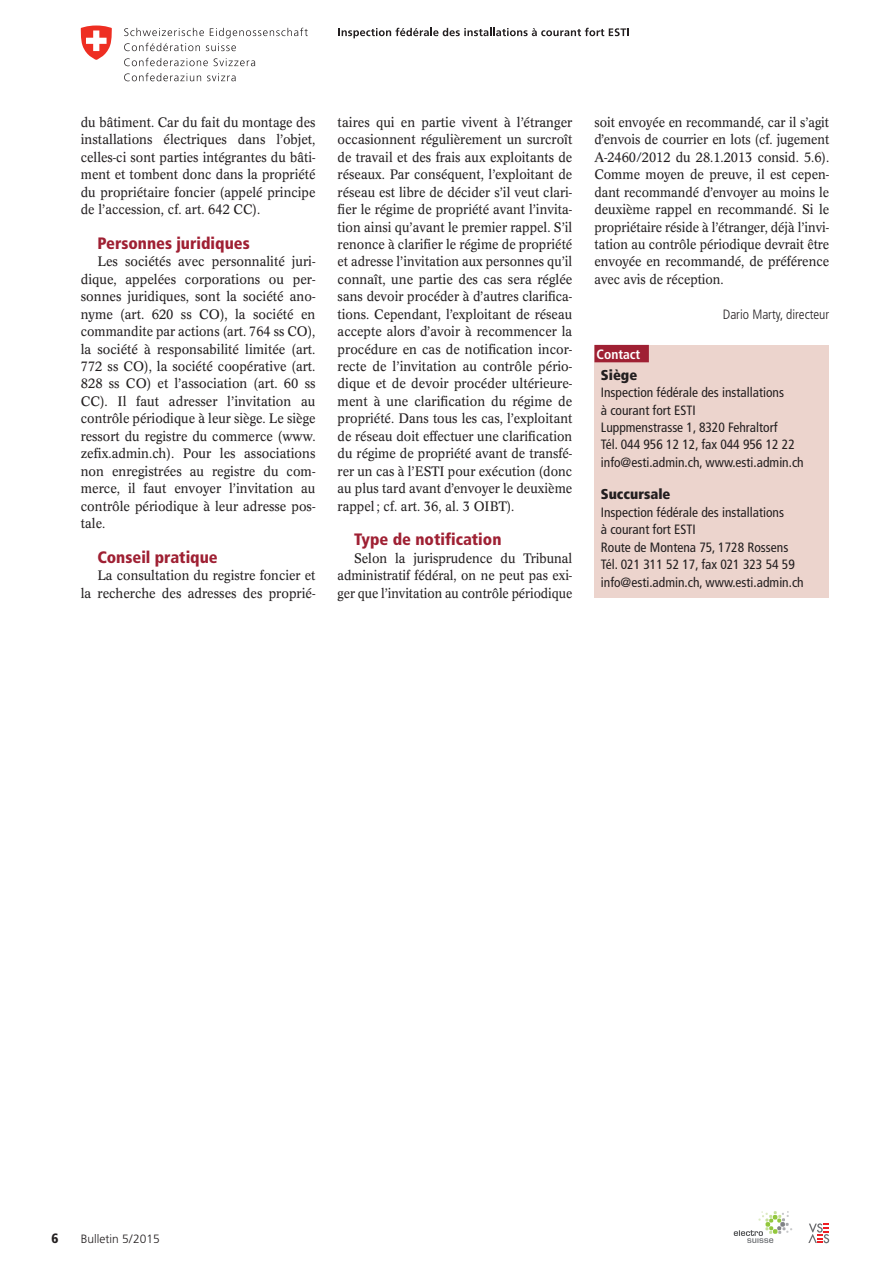
<style>
.page{position:relative;width:893px;height:1263px;background:#fff}
.page>*{position:absolute;margin:0;border:0;box-sizing:border-box;transform-origin:0 0}
.t1{font:900 condensed 16.5px "Frutiger LT Std";color:#9f2033}
.t2{font:900 condensed 14.25px "Frutiger LT Std";color:#231f20}
.t3{font:13.5px/17.4px "Concorde BQ";color:#231f20;text-align:justify;scale:.96 1}
.t4{font:13.5px/17.4px "Concorde BQ";color:#231f20;text-align:justify;scale:.95 1}
.t5{font:13.5px/17.4px "Concorde BQ";color:#231f20;text-align:justify;scale:.94 1}
.t6{font:condensed 13.5px/17.4px "Frutiger LT Std";color:#231f20}
.t7{font:300 condensed 13.5px "Frutiger LT Std";color:#231f20}
.t8{font:700 condensed 13.5px "Frutiger LT Std";color:#fff}
.t9{font:900 condensed 13.5px "Frutiger LT Std";color:#231f20}
.t10{font:300 12px "Frutiger LT Std";color:#231f20}
</style>
<div class="page">
<svg style="left:124px;top:28px;width:184px;height:23px"></svg>
<svg style="left:124px;top:58px;width:84px;height:8px"></svg>
<svg style="left:214px;top:58px;width:41px;height:8px"></svg>
<svg style="left:124px;top:73px;width:77px;height:8px"></svg>
<svg style="left:207px;top:73px;width:29px;height:8px"></svg>
<svg style="left:81px;top:26px;width:31px;height:34px"></svg>
<svg style="left:338px;top:28px;width:291px;height:10px"></svg>
<svg style="left:808px;top:1223px;width:21px;height:20px"></svg>
<svg style="left:734px;top:1211px;width:58px;height:32px"></svg>
<div style="left:594px;top:345px;width:235px;height:253px;background:#ecd4cd"></div>
<div style="left:594px;top:345px;width:55px;height:17px;background:#9f2033"></div>
<p class="t4" style="left:81px;top:114px;width:249px">du bâtiment. Car du fait du montage des installations électriques dans l’objet, celles-ci sont parties intégrantes du bâti&shy;ment et tombent donc dans la propriété du propriétaire foncier (appelé principe de l’accession, cf. art. 642 CC).</p>
<p class="t1" style="left:97px;top:233px;width:154px">Personnes juridiques</p>
<p class="t3" style="left:81px;top:253px;width:246px;text-indent:17px">Les sociétés avec personnalité juri&shy;dique, appelées corporations ou per&shy;sonnes juridiques, sont la société ano&shy;nyme (art. 620 ss CO), la société en commandite par actions (art. 764 ss CO), la société à responsabilité limitée (art.<br>772 ss CO), la société coopérative (art.<br>828 ss CO) et l’association (art. 60 ss CC). Il faut adresser l’invitation au contrôle périodique à leur siège. Le siège ressort du registre du commerce (www. zefix.admin.ch). Pour les associations non enregistrées au registre du com&shy;merce, il faut envoyer l’invitation au contrôle périodique à leur adresse pos&shy;tale.</p>
<p class="t1" style="left:97px;top:547px;width:122px">Conseil pratique</p>
<p class="t4" style="left:81px;top:567px;width:249px;text-align:right">La consultation du registre foncier et<br>la recherche des adresses des proprié-</p>
<p class="t3" style="left:338px;top:114px;width:246px">taires qui en partie vivent à l’étranger occasionnent régulièrement un surcroît de travail et des frais aux exploitants de réseaux. Par conséquent, l’exploitant de réseau est libre de décider s’il veut clari&shy;fier le régime de propriété avant l’invita&shy;tion ainsi qu’avant le premier rappel. S’il renonce à clarifier le régime de propriété et adresse l’invitation aux personnes qu’il connaît, une partie des cas sera réglée sans devoir procéder à d’autres clarifica&shy;tions. Cependant, l’exploitant de réseau accepte alors d’avoir à recommencer la procédure en cas de notification incor&shy;recte de l’invitation au contrôle pério&shy;dique et de devoir procéder ultérieure&shy;ment à une clarification du régime de propriété. Dans tous les cas, l’exploitant de réseau doit effectuer une clarification du régime de propriété avant de transfé&shy;rer un cas à l’ESTI pour exécution (donc au plus tard avant d’envoyer le deuxième rappel; cf. art. 36, al. 3 OIBT).</p>
<p class="t1" style="left:354px;top:530px;width:149px">Type de notification</p>
<p class="t4" style="left:338px;top:550px;width:249px;text-indent:17px">Selon la jurisprudence du Tribunal administratif fédéral, on ne peut pas exi&shy;ger que l’invitation au contrôle périodique</p>
<p class="t5" style="left:594px;top:114px;width:251px">soit envoyée en recommandé, car il s’agit d’envois de courrier en lots (cf. jugement A-2460/2012 du 28.1.2013 consid. 5.6).<br>Comme moyen de preuve, il est cepen&shy;dant recommandé d’envoyer au moins le deuxième rappel en recommandé. Si le propriétaire réside à l’étranger, déjà l’invi&shy;tation au contrôle périodique devrait être envoyée en recommandé, de préférence avec avis de réception.</p>
<p class="t7" style="left:723px;top:306px;width:108px">Dario Marty, directeur</p>
<p class="t8" style="left:597px;top:346px;width:45px">Contact</p>
<p class="t2" style="left:601px;top:366px;width:38px">Siège</p>
<p class="t6" style="left:601px;top:384px;width:204px">Inspection fédérale des installations<br>à courant fort ESTI<br>Luppmenstrasse 1, 8320 Fehraltorf<br>Tél. 044 956 12 12, fax 044 956 12 22 info@esti.admin.ch, www.esti.admin.ch</p>
<p class="t2" style="left:601px;top:486px;width:71px">Succursale</p>
<p class="t6" style="left:601px;top:503px;width:204px">Inspection fédérale des installations<br>à courant fort ESTI<br>Route de Montena 75, 1728 Rossens Tél. 021 311 52 17, fax 021 323 54 59 info@esti.admin.ch, www.esti.admin.ch</p>
<p class="t9" style="left:52px;top:1230px;width:9px">6</p>
<p class="t10" style="left:81px;top:1232px;width:81px">Bulletin 5/2015</p>
</div>
